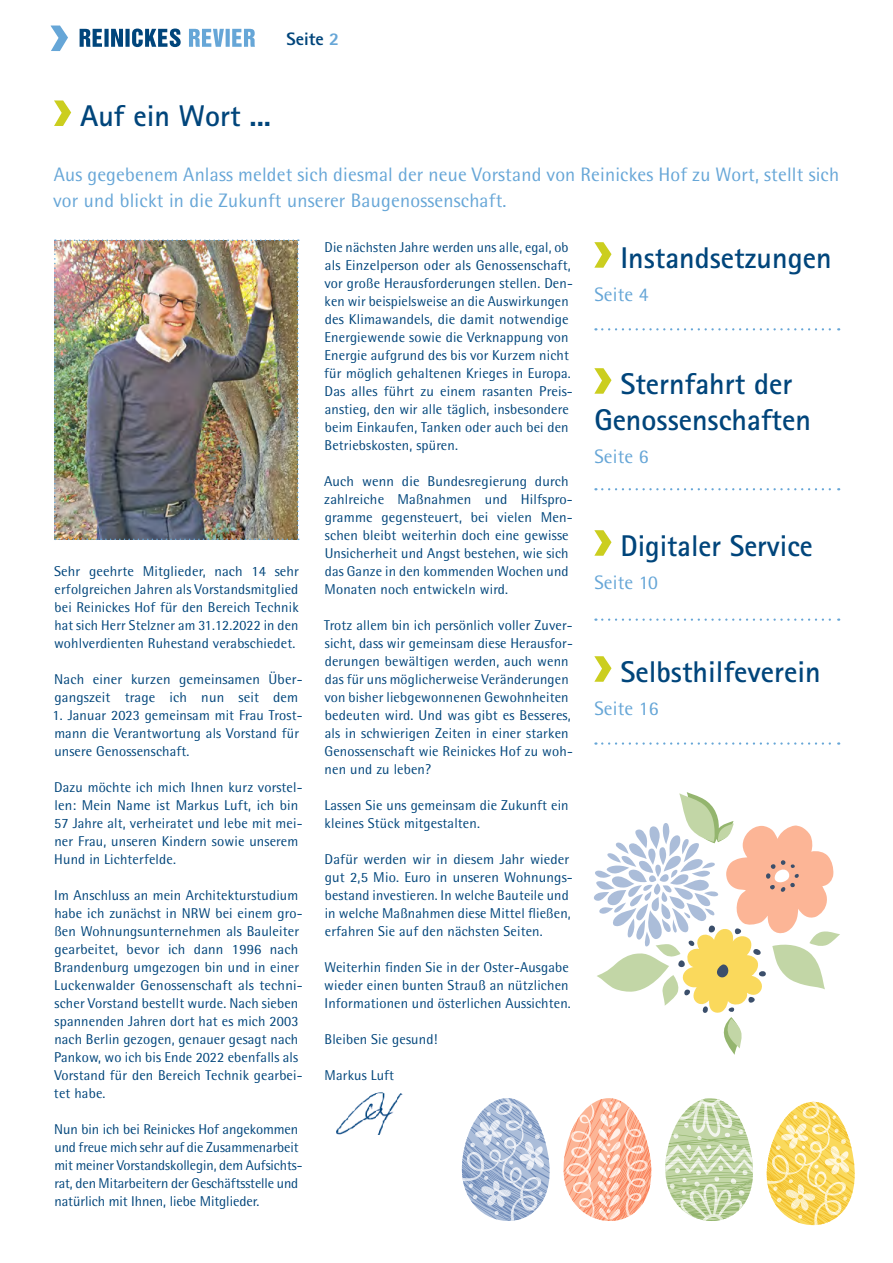
<style>
.page{position:relative;width:893px;height:1263px;background:#fff}
.page>*{position:absolute;margin:0;border:0;box-sizing:border-box;transform-origin:0 0}
.t1{font:700 30px/36px "Rotis Sans Serif Std";color:#00457b;text-align:center}
.t2{font:700 30px "Rotis Sans Serif";color:#00457b}
.t3{font:19.5px/25.5px "Rotis Semi Sans";letter-spacing:.01em;color:#66a6d7}
.t4{font:19.5px "Rotis Semi Sans Std";letter-spacing:.01em;color:#66a6d7}
.t5{font:800 18px "Rotis Sans Serif Std";color:#00457b}
.t6{font:14.25px/18px "Rotis Semi Sans";letter-spacing:.01em;color:#00457b}
.s1{color:#66a6d7}
</style>
<div class="page">
<svg style="left:189px;top:29px;width:66px;height:18px"></svg>
<svg style="left:80px;top:29px;width:101px;height:18px"></svg>
<svg style="left:51px;top:26px;width:17px;height:25px"></svg>
<svg style="left:54px;top:100px;width:17px;height:26px"></svg>
<img style="left:336px;top:1092px;width:67px;height:42px">
<img style="left:54px;top:239px;width:245px;height:301px">
<svg style="left:594px;top:242px;width:17px;height:26px"></svg>
<svg style="left:602px;top:328px;width:237px;height:2px"></svg>
<svg style="left:594px;top:368px;width:17px;height:26px"></svg>
<svg style="left:602px;top:488px;width:237px;height:2px"></svg>
<svg style="left:594px;top:530px;width:17px;height:26px"></svg>
<svg style="left:602px;top:618px;width:237px;height:3px"></svg>
<svg style="left:594px;top:656px;width:17px;height:26px"></svg>
<svg style="left:602px;top:742px;width:237px;height:3px"></svg>
<svg style="left:594px;top:792px;width:246px;height:263px"></svg>
<svg style="left:461px;top:1098px;width:394px;height:128px"></svg>
<p class="t5" style="left:287px;top:28px;width:54px">Seite <span class="s1">2</span></p>
<h1 class="t2" style="left:80px;top:97px;width:193px">Auf ein Wort ...</h1>
<h2 class="t3" style="left:53px;top:162px;width:788px">Aus gegebenem Anlass meldet sich diesmal der neue Vorstand von Reinickes Hof zu Wort, stellt sich vor und blickt in die Zukunft unserer Baugenossenschaft.</h2>
<p class="t6" style="left:54px;top:562px;width:247px;text-align:justify">Sehr geehrte Mitglieder, nach 14 sehr erfolgreichen Jahren als Vorstandsmitglied bei Reinickes Hof für den Bereich Technik hat sich Herr Stelzner am 31.12.2022 in den wohlverdienten Ruhestand verabschiedet.</p>
<p class="t6" style="left:54px;top:670px;width:250px">Nach einer kurzen gemeinsamen Über&shy;gangszeit trage ich nun seit dem</p>
<p class="t6" style="left:53px;top:706px;width:251px">1. Januar 2023 gemeinsam mit Frau Trost&shy;mann die Verantwortung als Vorstand für unsere Genossenschaft.</p>
<p class="t6" style="left:54px;top:778px;width:250px">Dazu möchte ich mich Ihnen kurz vorstel&shy;len: Mein Name ist Markus Luft, ich bin 57 Jahre alt, verheiratet und lebe mit mei&shy;ner Frau, unseren Kindern sowie unserem Hund in Lichterfelde.</p>
<p class="t6" style="left:54px;top:886px;width:250px">Im Anschluss an mein Architekturstudium habe ich zunächst in NRW bei einem gro&shy;ßen Wohnungsunternehmen als Bauleiter gearbeitet, bevor ich dann 1996 nach Brandenburg umgezogen bin und in einer Luckenwalder Genossenschaft als techni&shy;scher Vorstand bestellt wurde. Nach sieben spannenden Jahren dort hat es mich 2003 nach Berlin gezogen, genauer gesagt nach Pankow, wo ich bis Ende 2022 ebenfalls als Vorstand für den Bereich Technik gearbei&shy;tet habe.</p>
<p class="t6" style="left:54px;top:1120px;width:250px">Nun bin ich bei Reinickes Hof angekommen und freue mich sehr auf die Zusammenarbeit mit meiner Vorstandskollegin, dem Aufsichts&shy;rat, den Mitarbeitern der Geschäftsstelle und natürlich mit Ihnen, liebe Mitglieder.</p>
<p class="t6" style="left:324px;top:238px;width:250px">Die nächsten Jahre werden uns alle, egal, ob als Einzelperson oder als Genossenschaft, vor große Herausforderungen stellen. Den&shy;ken wir beispielsweise an die Auswirkungen des Klimawandels, die damit notwendige Energiewende sowie die Verknappung von Energie aufgrund des bis vor Kurzem nicht für möglich gehaltenen Krieges in Europa.<br>Das alles führt zu einem rasanten Preis&shy;anstieg, den wir alle täglich, insbesondere beim Einkaufen, Tanken oder auch bei den Betriebskosten, spüren.</p>
<p class="t6" style="left:324px;top:472px;width:250px">Auch wenn die Bundesregierung durch zahlreiche Maßnahmen und Hilfspro&shy;gramme gegensteuert, bei vielen Men&shy;schen bleibt weiterhin doch eine gewisse Unsicherheit und Angst bestehen, wie sich das Ganze in den kommenden Wochen und Monaten noch entwickeln wird.</p>
<p class="t6" style="left:324px;top:616px;width:250px">Trotz allem bin ich persönlich voller Zuver&shy;sicht, dass wir gemeinsam diese Herausfor&shy;derungen bewältigen werden, auch wenn das für uns möglicherweise Veränderungen von bisher liebgewonnenen Gewohnheiten bedeuten wird. Und was gibt es Besseres, als in schwierigen Zeiten in einer starken Genossenschaft wie Reinickes Hof zu woh&shy;nen und zu leben?</p>
<p class="t6" style="left:325px;top:796px;width:246px">Lassen Sie uns gemeinsam die Zukunft ein kleines Stück mitgestalten.</p>
<p class="t6" style="left:325px;top:850px;width:250px">Dafür werden wir in diesem Jahr wieder gut 2,5 Mio. Euro in unseren Wohnungs&shy;bestand investieren. In welche Bauteile und in welche Maßnahmen diese Mittel fließen, erfahren Sie auf den nächsten Seiten.</p>
<p class="t6" style="left:324px;top:958px;width:248px">Weiterhin finden Sie in der Oster-Ausgabe wieder einen bunten Strauß an nützlichen<br>Informationen und österlichen Aussichten.</p>
<p class="t6" style="left:325px;top:1030px;width:114px">Bleiben Sie gesund!</p>
<p class="t6" style="left:325px;top:1066px;width:71px">Markus Luft</p>
<h1 class="t1" style="left:620px;top:239px;width:213px">Instandsetzungen</h1>
<h2 class="t4" style="left:594px;top:283px;width:56px">Seite 4</h2>
<h1 class="t1" style="left:594px;top:365px;width:218px">Sternfahrt der<br>Genossenschaften</h1>
<h2 class="t4" style="left:594px;top:445px;width:56px">Seite 6</h2>
<h1 class="t1" style="left:620px;top:527px;width:194px">Digitaler Service</h1>
<h2 class="t4" style="left:594px;top:571px;width:65px">Seite 10</h2>
<h1 class="t1" style="left:620px;top:653px;width:202px">Selbsthilfeverein</h1>
<h2 class="t4" style="left:594px;top:697px;width:66px">Seite 16</h2>
</div>
